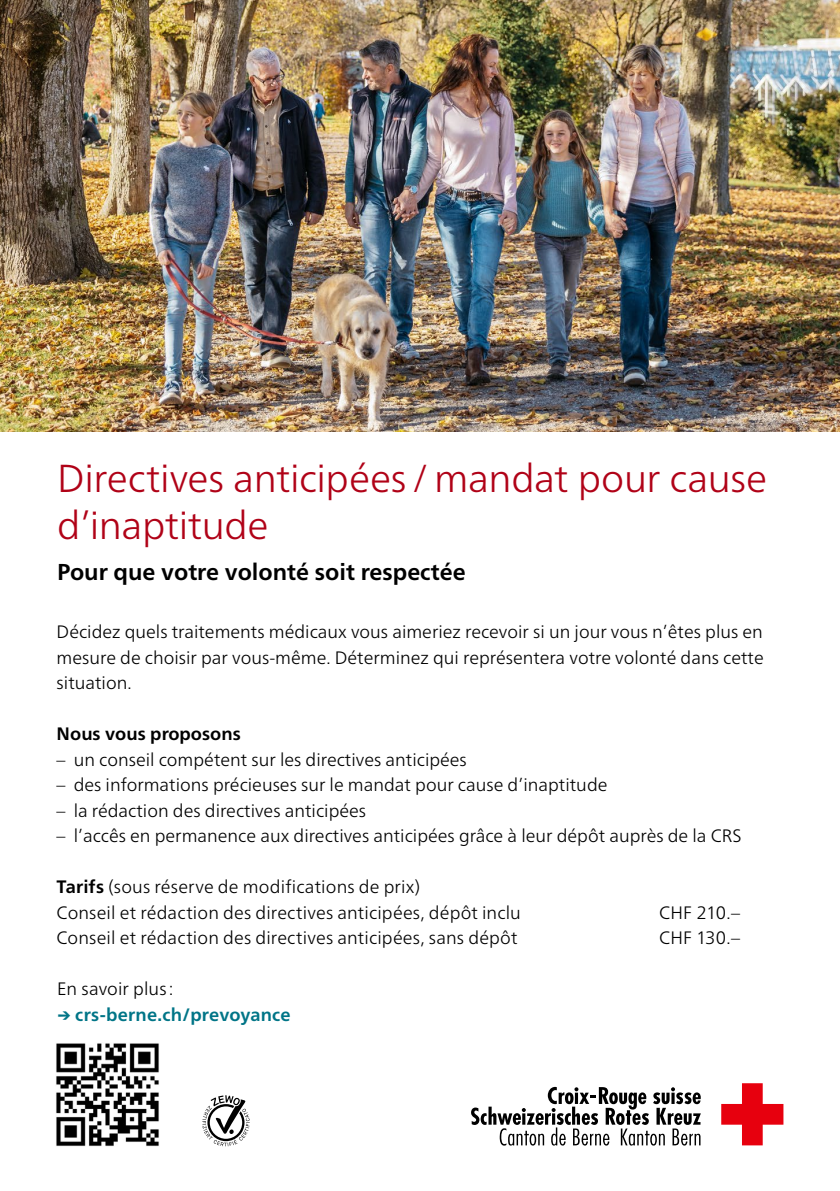
<style>
.page{position:relative;width:840px;height:1191px;background:#fff}
.page>*{position:absolute;margin:0;border:0;box-sizing:border-box;transform-origin:0 0}
.t1{font:300 39px/46.8px "Frutiger Neue LTW1 G";letter-spacing:-.01em;color:#b00217}
.t2{font:700 23px "Frutiger Neue LTW1 G";color:#000}
.t3{font:300 18px/25.6px "Frutiger Neue LTW1 G";color:#000;text-align:justify}
.t4{font:700 18px "Frutiger Neue LTW1 G";letter-spacing:.01em;color:#007587}
.t5{font:700 18px "Frutiger Neue LTW1 G";color:#000}
.s1{font-weight:700}
</style>
<div class="page">
<svg style="left:202px;top:1095px;width:47px;height:51px"></svg>
<svg style="left:721px;top:1083px;width:62px;height:62px"></svg>
<svg style="left:471px;top:1086px;width:229px;height:59px"></svg>
<img style="left:56px;top:1043px;width:103px;height:103px">
<img style="left:0;top:0;width:839px;height:431px">
<h1 class="t1" style="left:57px;top:455px;width:711px">Directives anticipées /mandat pour cause d’inaptitude</h1>
<p class="t2" style="left:57px;top:558px;width:410px">Pour que votre volonté soit respectée</p>
<p class="t3" style="left:57px;top:619px;width:708px">Décidez quels traitements médicaux vous aimeriez recevoir si un jour vous n’êtes plus en mesure de choisir par vous-même. Déterminez qui représentera votre volonté dans cette situation.</p>
<p class="t5" style="left:57px;top:723px;width:185px">Nous vous proposons</p>
<p class="t3" style="left:57px;top:746px;width:411px">– un conseil compétent sur les directives anticipées</p>
<p class="t3" style="left:57px;top:772px;width:552px">– des informations précieuses sur le mandat pour cause d’inaptitude</p>
<p class="t3" style="left:57px;top:797px;width:311px">– la rédaction des directives anticipées</p>
<p class="t3" style="left:57px;top:823px;width:686px">– l’accês en permanence aux directives anticipées grâce à leur dépôt auprès de la CRS</p>
<p class="t3" style="left:57px;top:874px;width:465px"><span class="s1">Tarifs</span> (sous réserve de modifications de prix)<br>Conseil et rédaction des directives anticipées, dépôt inclu</p>
<p class="t3" style="left:659px;top:899px;width:82px">CHF 210.–</p>
<p class="t3" style="left:57px;top:925px;width:462px">Conseil et rédaction des directives anticipées, sans dépôt</p>
<p class="t3" style="left:659px;top:925px;width:82px">CHF 130.–</p>
<p class="t3" style="left:57px;top:976px;width:118px">En savoir plus :</p>
<p class="t4" style="left:57px;top:1004px;width:235px">→ crs-berne.ch/prevoyance</p>
</div>
